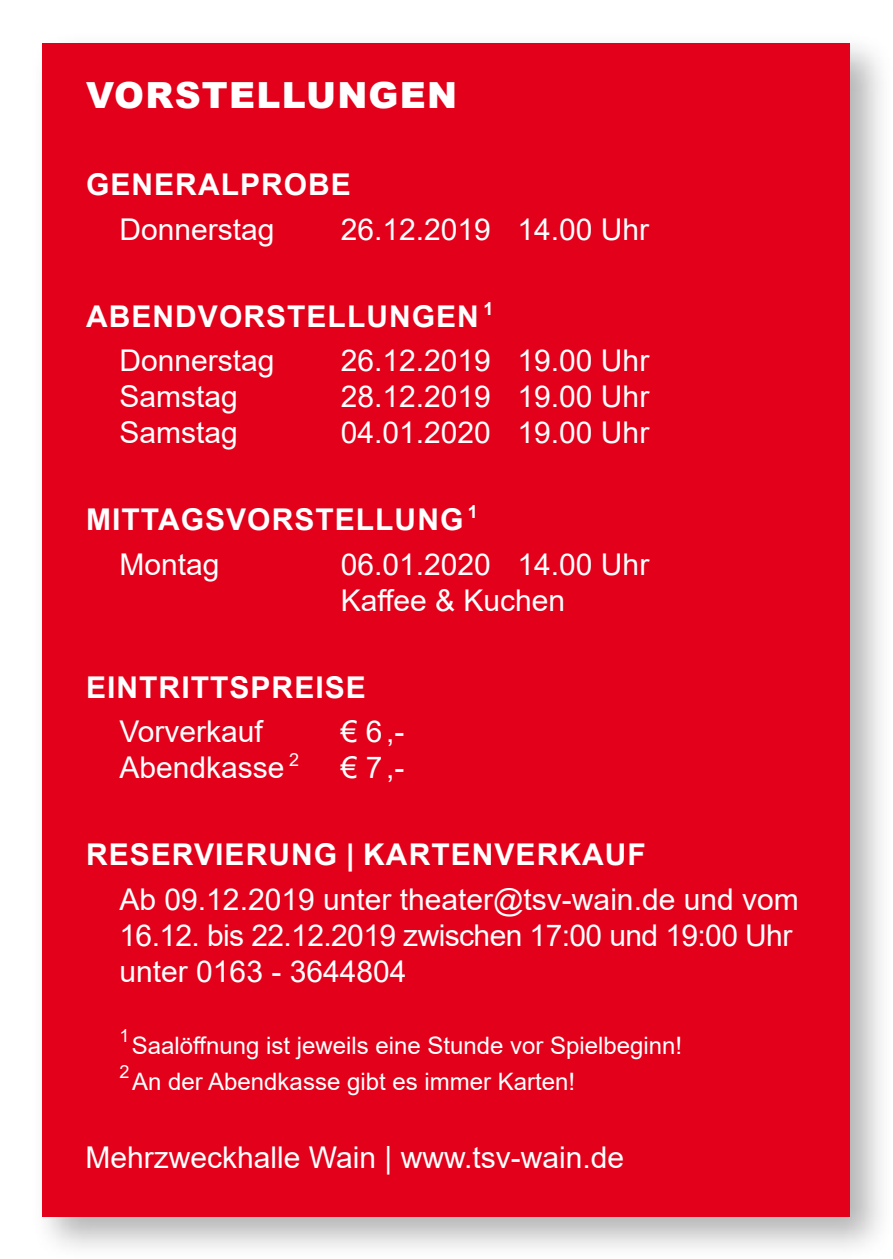
<style>
.page{position:relative;width:893px;height:1259px;background:#fff}
.page>*{position:absolute;margin:0;border:0;box-sizing:border-box;transform-origin:0 0}
.t1{font:900 36px "Arial";letter-spacing:.035em;color:#fff}
.t2{font:30px/36px "Arial";color:#fff}
.t3{font:700 30px/44.4px "Arial";letter-spacing:.035em;color:#fff}
.t4{font:24px "Arial";color:#fff}
.t5{font:18px "Arial";color:#fff}
.s1{font-weight:400}
</style>
<div class="page">
<div style="left:31px;top:31px;width:862px;height:1228px;background:#000;opacity:.3"></div>
<div style="left:43px;top:43px;width:807px;height:1173px;background:#e2001a"></div>
<p class="t1" style="left:86px;top:69px;width:372px">VORSTELLUNGEN</p>
<p class="t3" style="left:86px;top:163px;width:266px">GENERALPROBE</p>
<p class="t2" style="left:120px;top:211px;width:157px">Donnerstag</p>
<p class="t2" style="left:341px;top:211px;width:310px">26.12.2019 14.00 Uhr</p>
<p class="t3" style="left:120px;top:294px;width:375px;text-indent:-33px">ABENDVORSTELLUNGEN <sup>1<br></sup><span class="s1">Donnerstag</span></p>
<p class="t2" style="left:341px;top:342px;width:310px">26.12.2019 19.00 Uhr</p>
<p class="t2" style="left:120px;top:378px;width:120px">Samstag</p>
<p class="t2" style="left:341px;top:378px;width:310px">28.12.2019 19.00 Uhr</p>
<p class="t2" style="left:120px;top:414px;width:120px">Samstag</p>
<p class="t2" style="left:341px;top:414px;width:310px">04.01.2020 19.00 Uhr</p>
<p class="t3" style="left:120px;top:498px;width:360px;text-indent:-33px">MITTAGSVORSTELLUNG <sup>1<br></sup><span class="s1">Montag</span></p>
<p class="t2" style="left:341px;top:546px;width:310px">06.01.2020 14.00 Uhr<br>Kaffee &amp; Kuchen</p>
<p class="t3" style="left:86px;top:665px;width:281px">EINTRITTSPREISE</p>
<p class="t2" style="left:120px;top:713px;width:145px">Vorverkauf</p>
<p class="t2" style="left:341px;top:713px;width:65px">€ 6,-</p>
<p class="t2" style="left:120px;top:749px;width:167px">Abendkasse</p>
<p class="t5" style="left:289px;top:747px;width:12px">2</p>
<p class="t2" style="left:341px;top:749px;width:65px">€ 7,-</p>
<p class="t3" style="left:86px;top:833px;width:561px">RESERVIERUNG | KARTENVERKAUF</p>
<p class="t2" style="left:120px;top:881px;width:681px">Ab 09.12.2019 unter theater@tsv-wain.de und vom<br>16.12. bis 22.12.2019 zwischen 17:00 und 19:00 Uhr unter 0163 - 3644804</p>
<p class="t5" style="left:120px;top:1023px;width:12px">1</p>
<p class="t4" style="left:132px;top:1029px;width:552px">Saalöffnung ist jeweils eine Stunde vor Spielbeginn!</p>
<p class="t5" style="left:120px;top:1059px;width:12px">2</p>
<p class="t4" style="left:132px;top:1065px;width:444px">An der Abendkasse gibt es immer Karten!</p>
<p class="t2" style="left:86px;top:1139px;width:540px">Mehrzweckhalle Wain | www.tsv-wain.de</p>
</div>
